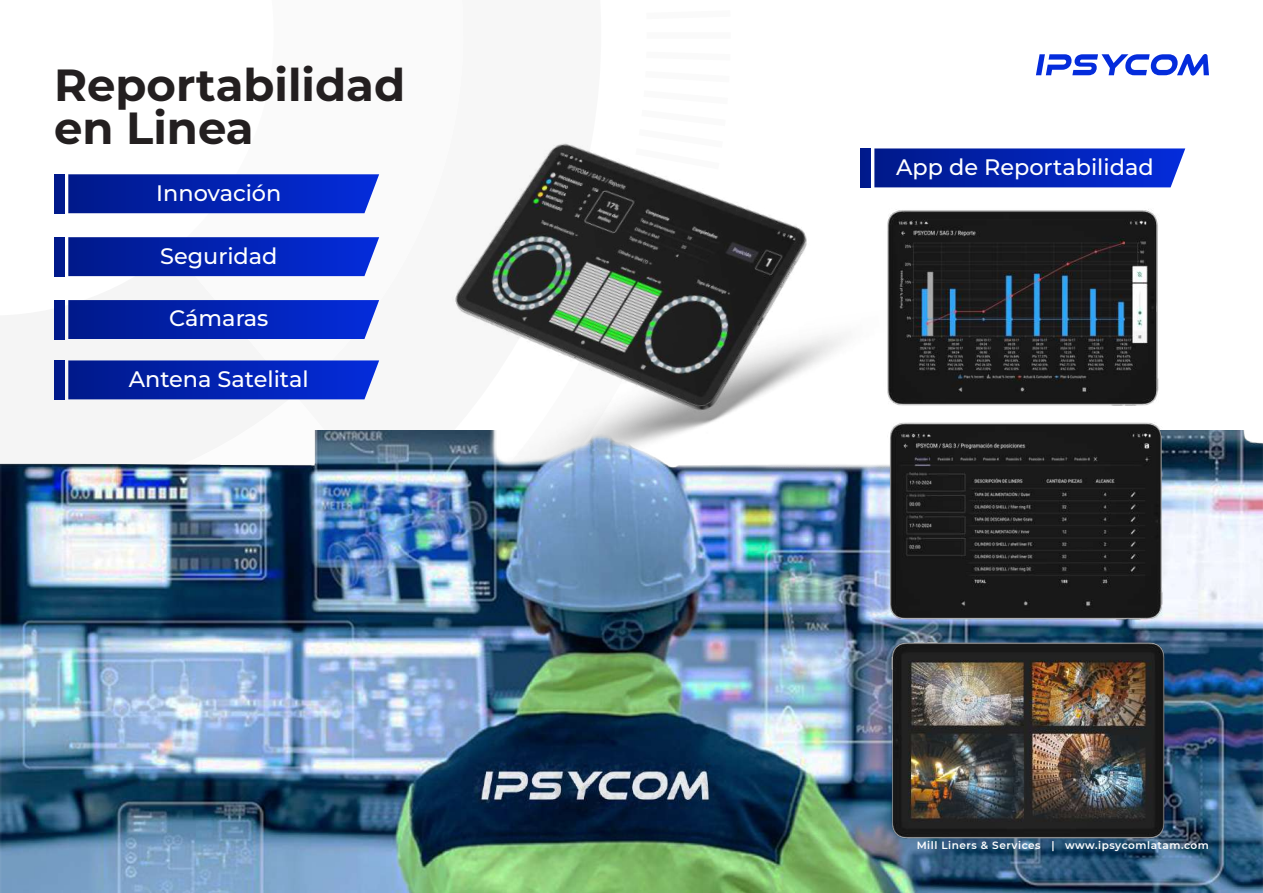
<style>
.page{position:relative;width:1263px;height:893px;background:#fff}
.page>*{position:absolute;margin:0;border:0;box-sizing:border-box;transform-origin:0 0}
.t1{font:700 45px/43.5px "Montserrat";color:#231f20}
.t2{font:500 22.35px "Montserrat";color:#fff}
.t3{font:16.5px "Helvetica";color:#fff}
.t4{font:600 10.5px "Montserrat";letter-spacing:.05em;color:#fff}
</style>
<div class="page">
<div style="left:647px;top:32px;width:84px;height:7px;background:#fafafa"></div>
<svg style="left:1036px;top:54px;width:173px;height:22px"></svg>
<img style="left:0;top:431px;width:1263px;height:462px">
<svg style="left:914px;top:148px;width:271px;height:39px;background:#0b2bb9"></svg>
<img style="left:0;top:174px;width:400px;height:581px">
<div style="left:54px;top:300px;width:10px;height:39px;background:#00198c"></div>
<img style="left:432px;top:142px;width:482px;height:343px">
<img style="left:884px;top:204px;width:275px;height:202px">
<img style="left:887px;top:422px;width:278px;height:200px">
<img style="left:887px;top:639px;width:283px;height:206px">
<h1 class="t1" style="left:54px;top:62px;width:353px">Reportabilidad en Linea</h1>
<p class="t2" style="left:156px;top:178px;width:127px">Innovación</p>
<p class="t2" style="left:160px;top:241px;width:119px">Seguridad</p>
<p class="t2" style="left:169px;top:304px;width:101px">Cámaras</p>
<p class="t2" style="left:129px;top:364px;width:182px">Antena Satelital</p>
<p class="t2" style="left:896px;top:152px;width:259px">App de Reportabilidad</p>
<p class="t3" style="left:1176px;top:825px;width:20px">20</p>
<p class="t4" style="left:917px;top:838px;width:294px">Mill Liners &amp; Services | www.ipsycomlatam.com</p>
</div>
